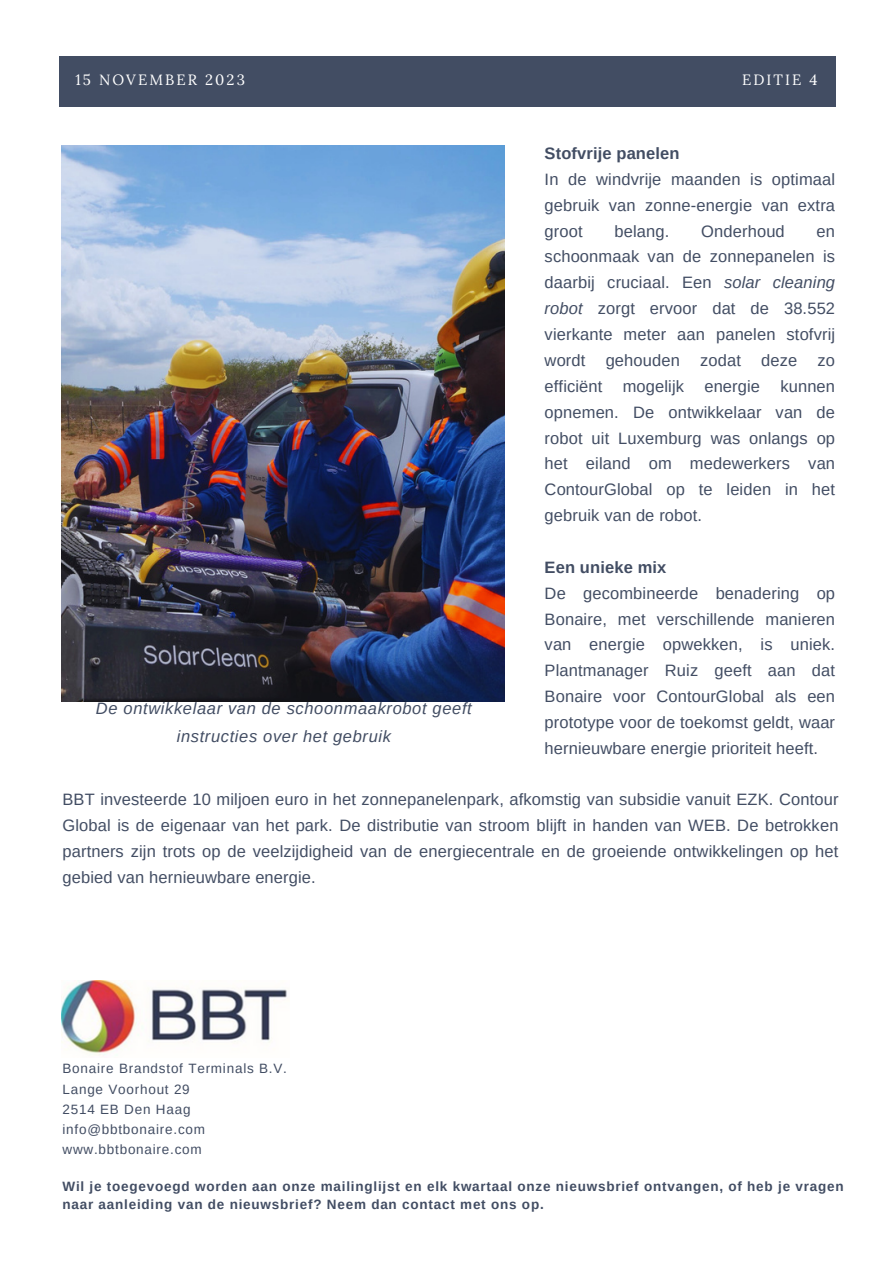
<style>
.page{position:relative;width:893px;height:1264px;background:#fff}
.page>*{position:absolute;margin:0;border:0;box-sizing:border-box;transform-origin:0 0}
.t1{font:16.5px/25.8px "Arimo";letter-spacing:.01em;color:#424d63;text-align:justify}
.t2{font:italic 16.5px/28px "Arimo";letter-spacing:.04em;color:#424d63;text-align:center}
.t3{font:700 16.5px "Arimo";letter-spacing:.01em;color:#424d63}
.t4{font:14.85px "Lora";letter-spacing:.14em;color:#fff}
.t5{font:700 13.5px/18px "Arimo";letter-spacing:.06em;color:#424d63}
.t6{font:13.5px "Arimo";letter-spacing:.06em;color:#424d63}
.s1{font-style:italic}
</style>
<div class="page">
<div style="left:59px;top:56px;width:776px;height:51px;background:#424d63"></div>
<img style="left:62px;top:980px;width:225px;height:75px">
<img style="left:62px;top:146px;width:442px;height:555px">
<p class="t4" style="left:75px;top:70px;width:171px">15 NOVEMBER 2023</p>
<p class="t4" style="left:742px;top:70px;width:77px">EDITIE 4</p>
<p class="t2" style="left:96px;top:694px;width:377px">De ontwikkelaar van de schoonmaakrobot geeft instructies over het gebruik</p>
<p class="t3" style="left:544px;top:144px;width:136px">Stofvrije panelen</p>
<p class="t1" style="left:544px;top:166px;width:292px">In de windvrije maanden is optimaal gebruik van zonne-energie van extra groot</p>
<p class="t1" style="left:614px;top:218px;width:56px">belang.</p>
<p class="t1" style="left:701px;top:218px;width:85px">Onderhoud</p>
<p class="t1" style="left:544px;top:218px;width:292px;text-indent:272px">en schoonmaak van de zonnepanelen is daarbij cruciaal. Een <span class="s1">solar cleaning robot</span> zorgt ervoor dat de 38.552 vierkante meter aan panelen stofvrij wordt gehouden zodat deze zo efficiënt mogelijk energie kunnen opnemen. De ontwikkelaar van de robot uit Luxemburg was onlangs op het eiland om medewerkers van ContourGlobal op te leiden in het gebruik van de robot.</p>
<p class="t3" style="left:544px;top:558px;width:123px">Een unieke mix</p>
<p class="t1" style="left:544px;top:580px;width:292px">De gecombineerde benadering op Bonaire, met verschillende manieren van energie opwekken, is uniek.<br>Plantmanager Ruiz geeft aan dat Bonaire voor ContourGlobal als een prototype voor de toekomst geldt, waar hernieuwbare energie prioriteit heeft.</p>
<p class="t1" style="left:62px;top:786px;width:777px">BBT investeerde 10 miljoen euro in het zonnepanelenpark, afkomstig van subsidie vanuit EZK. Contour Global is de eigenaar van het park. De distributie van stroom blijft in handen van WEB. De betrokken partners zijn trots op de veelzijdigheid van de energiecentrale en de groeiende ontwikkelingen op het gebied van hernieuwbare energie.</p>
<p class="t6" style="left:62px;top:1061px;width:226px">Bonaire Brandstof Terminals B.V.</p>
<p class="t6" style="left:62px;top:1081px;width:129px">Lange Voorhout 29</p>
<p class="t6" style="left:62px;top:1101px;width:129px">2514 EB Den Haag</p>
<p class="t6" style="left:62px;top:1121px;width:144px">info@bbtbonaire.com</p>
<p class="t6" style="left:62px;top:1141px;width:141px">www.bbtbonaire.com</p>
<p class="t5" style="left:62px;top:1177px;width:782px">Wil je toegevoegd worden aan onze mailinglijst en elk kwartaal onze nieuwsbrief ontvangen, of heb je vragen naar aanleiding van de nieuwsbrief? Neem dan contact met ons op.</p>
</div>
